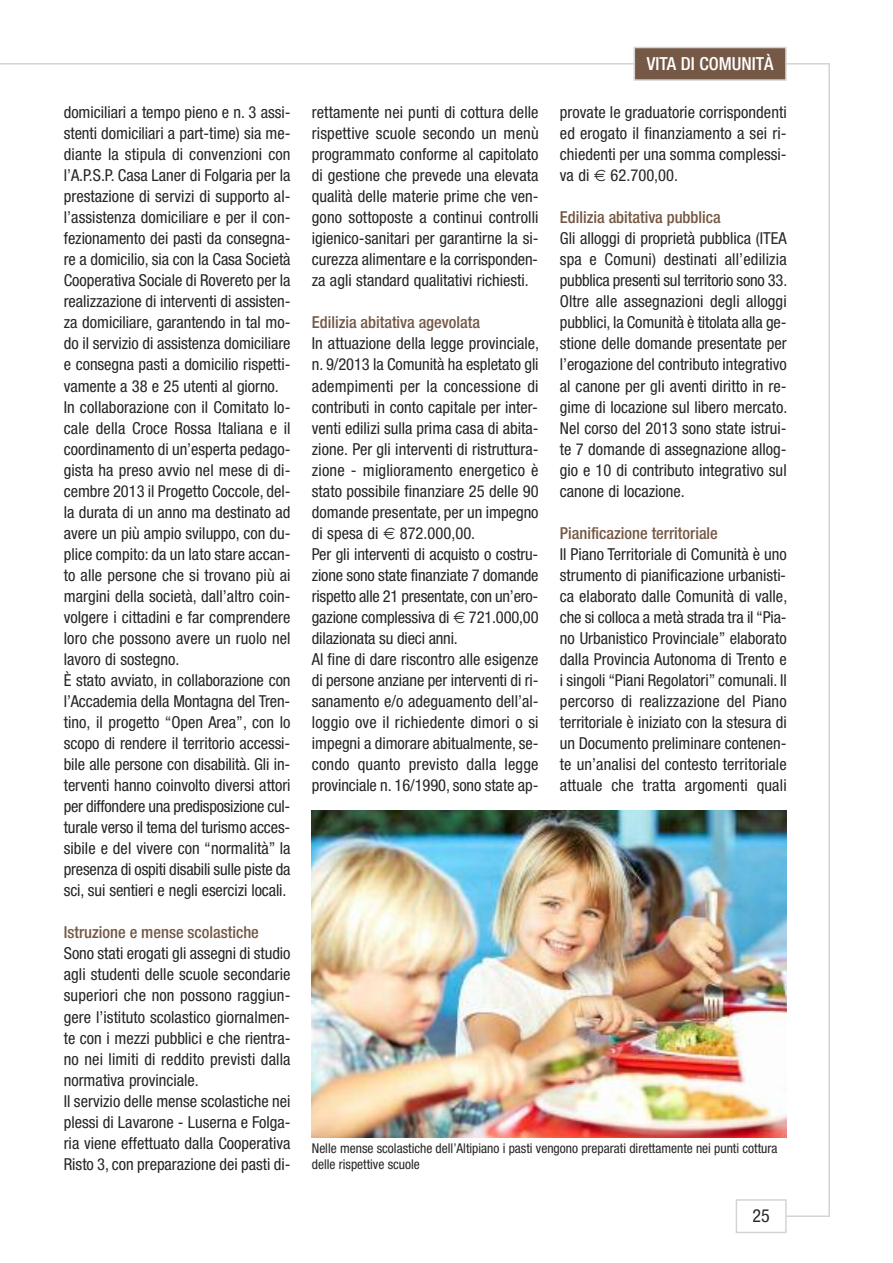
<style>
.page{position:relative;width:893px;height:1263px;background:#fff}
.page>*{position:absolute;margin:0;border:0;box-sizing:border-box;transform-origin:0 0}
.t1{font:500 condensed 18px "Helvetica Neue";color:#fff}
.t2{font:condensed 18px "Helvetica Neue";color:#272627}
.t3{font:condensed 16.5px/21px "Helvetica Neue";color:#272627;text-align:justify}
.t4{font:500 condensed 16.5px "Helvetica Neue";color:#755845}
.t5{font:condensed 13.5px/16.5px "Helvetica Neue";color:#272627}
</style>
<div class="page">
<hr style="left:0;top:63px;width:829px;height:2px;background:#d4d4d4">
<hr style="left:787px;top:1215px;width:42px;height:2px;background:#d4d4d4">
<hr style="left:828px;top:63px;width:2px;height:1154px;background:#d4d4d4">
<div style="left:736px;top:1199px;width:51px;height:34px;border:2px solid #d4d4d4"></div>
<div style="left:635px;top:48px;width:150px;height:31px;background:#755845"></div>
<div style="left:634px;top:47px;width:153px;height:34px;border:2px solid #d4d4d4"></div>
<img style="left:312px;top:811px;width:475px;height:327px">
<p class="t3" style="left:64px;top:103px;width:228px;text-align:left">domiciliari a tempo pieno e n. 3 assi&shy;stenti domiciliari a part-time) sia me&shy;diante la stipula di convenzioni con l’A.P.S.P. Casa Laner di Folgaria per la prestazione di servizi di supporto al&shy;l’assistenza domiciliare e per il con&shy;fezionamento dei pasti da consegna&shy;re a domicilio, sia con la Casa Società Cooperativa Sociale di Rovereto per la realizzazione di interventi di assisten&shy;za domiciliare, garantendo in tal mo&shy;do il servizio di assistenza domiciliare e consegna pasti a domicilio rispetti&shy;vamente a 38 e 25 utenti al giorno.<br>In collaborazione con il Comitato lo&shy;cale della Croce Rossa Italiana e il coordinamento di un’esperta pedago&shy;gista ha preso avvio nel mese di di&shy;cembre 2013 il Progetto Coccole, del&shy;la durata di un anno ma destinato ad avere un più ampio sviluppo, con du&shy;plice compito: da un lato stare accan&shy;to alle persone che si trovano più ai margini della società, dall’altro coin&shy;volgere i cittadini e far comprendere loro che possono avere un ruolo nel lavoro di sostegno.<br>È stato avviato, in collaborazione con l’Accademia della Montagna del Tren&shy;tino, il progetto “Open Area”, con lo scopo di rendere il territorio accessi&shy;bile alle persone con disabilità. Gli in&shy;terventi hanno coinvolto diversi attori per diffondere una predisposizione cul&shy;turale verso il tema del turismo acces&shy;sibile e del vivere con “normalità” la presenza di ospiti disabili sulle piste da sci, sui sentieri e negli esercizi locali.</p>
<p class="t4" style="left:64px;top:926px;width:197px">Istruzione e mense scolastiche</p>
<p class="t3" style="left:64px;top:944px;width:228px;text-align:left">Sono stati erogati gli assegni di studio agli studenti delle scuole secondarie superiori che non possono raggiun&shy;gere l’istituto scolastico giornalmen&shy;te con i mezzi pubblici e che rientra&shy;no nei limiti di reddito previsti dalla normativa provinciale.<br>Il servizio delle mense scolastiche nei plessi di Lavarone - Luserna e Folga&shy;ria viene effettuato dalla Cooperativa Risto 3, con preparazione dei pasti di-</p>
<p class="t3" style="left:312px;top:103px;width:228px">rettamente nei punti di cottura delle rispettive scuole secondo un menù programmato conforme al capitolato di gestione che prevede una elevata qualità delle materie prime che ven&shy;gono sottoposte a continui controlli igienico-sanitari per garantirne la si&shy;curezza alimentare e la corrisponden&shy;za agli standard qualitativi richiesti.</p>
<p class="t4" style="left:312px;top:317px;width:170px">Edilizia abitativa agevolata</p>
<p class="t3" style="left:312px;top:334px;width:229px">In attuazione della legge provinciale, n. 9/2013 la Comunità ha espletato gli adempimenti per la concessione di contributi in conto capitale per inter&shy;venti edilizi sulla prima casa di abita&shy;zione. Per gli interventi di ristruttura&shy;zione - miglioramento energetico è stato possibile finanziare 25 delle 90 domande presentate, per un impegno di spesa di</p>
<p class="t3" style="left:312px;top:524px;width:228px;text-align:left;text-indent:88px">872.000,00.<br>Per gli interventi di acquisto o costru&shy;zione sono state finanziate 7 domande rispetto alle 21 presentate, con un’ero&shy;gazione complessiva di 721.000,00 dilazionata su dieci anni.<br>Al fine di dare riscontro alle esigenze di persone anziane per interventi di ri&shy;sanamento e/o adeguamento dell’al&shy;loggio ove il richiedente dimori o si impegni a dimorare abitualmente, se&shy;condo quanto previsto dalla legge provinciale n. 16/1990, sono state ap-</p>
<p class="t1" style="left:647px;top:57px;width:128px">VITA DI COMUNITÀ</p>
<p class="t3" style="left:560px;top:103px;width:228px">provate le graduatorie corrispondenti ed erogato il finanziamento a sei ri&shy;chiedenti per una somma complessi&shy;va di</p>
<p class="t3" style="left:611px;top:166px;width:69px">62.700,00.</p>
<p class="t4" style="left:560px;top:211px;width:162px">Edilizia abitativa pubblica</p>
<p class="t3" style="left:560px;top:229px;width:229px">Gli alloggi di proprietà pubblica (ITEA spa e Comuni) destinati all’edilizia pubblica presenti sul territorio sono 33.<br>Oltre alle assegnazioni degli alloggi pubblici, la Comunità è titolata alla ge&shy;stione delle domande presentate per l’erogazione del contributo integrativo al canone per gli aventi diritto in re&shy;gime di locazione sul libero mercato.<br>Nel corso del 2013 sono state istrui&shy;te 7 domande di assegnazione allog&shy;gio e 10 di contributo integrativo sul canone di locazione.</p>
<p class="t4" style="left:560px;top:527px;width:160px">Pianificazione territoriale</p>
<p class="t3" style="left:560px;top:545px;width:229px">Il Piano Territoriale di Comunità è uno strumento di pianificazione urbanisti&shy;ca elaborato dalle Comunità di valle, che si colloca a metà strada tra il “Pia&shy;no Urbanistico Provinciale” elaborato dalla Provincia Autonoma di Trento e i singoli “Piani Regolatori” comunali. Il percorso di realizzazione del Piano territoriale è iniziato con la stesura di un Documento preliminare contenen&shy;te un’analisi del contesto territoriale attuale che tratta argomenti quali</p>
<p class="t5" style="left:312px;top:1141px;width:467px">Nelle mense scolastiche dell’Altipiano i pasti vengono preparati direttamente nei punti cottura delle rispettive scuole</p>
<p class="t2" style="left:752px;top:1209px;width:19px">25</p>
</div>
